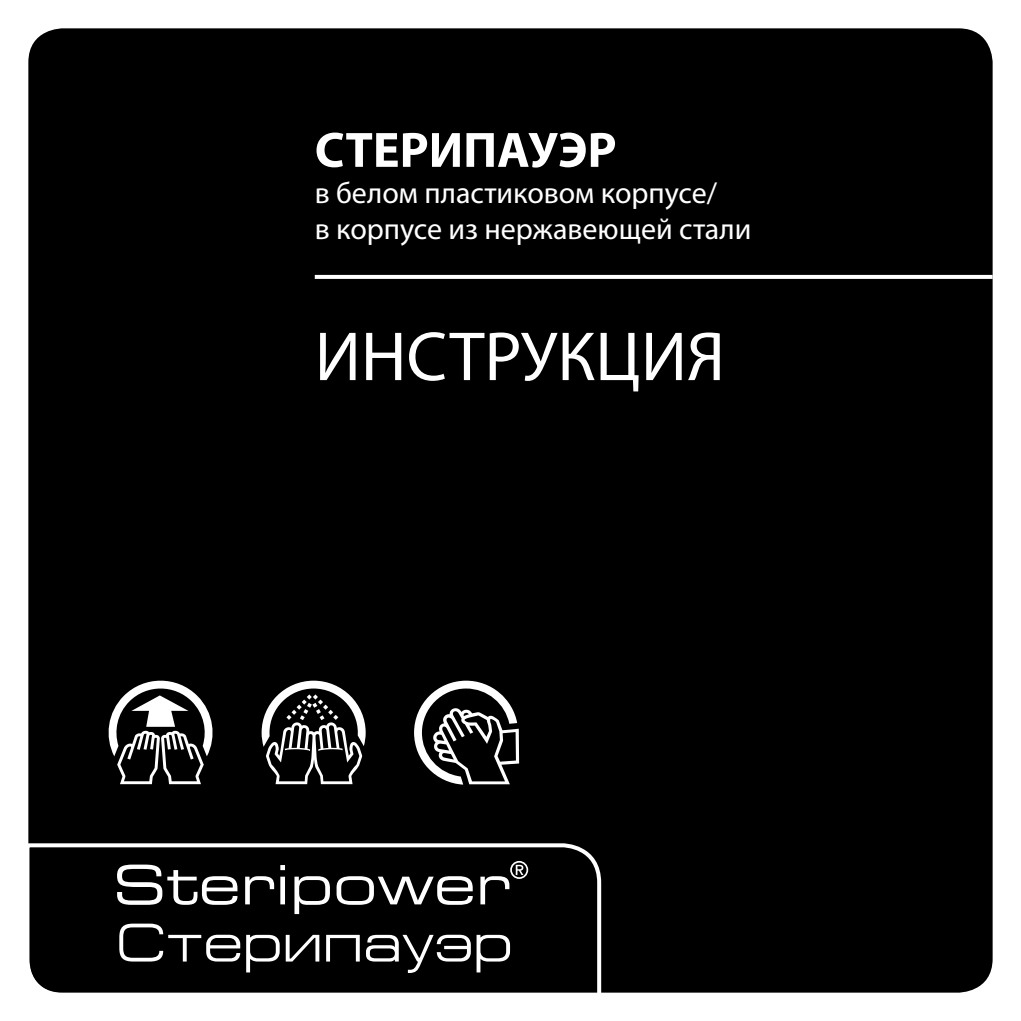
<style>
.page{position:relative;width:1021px;height:1021px;background:#fff}
.page>*{position:absolute;margin:0;border:0;box-sizing:border-box;transform-origin:0 0}
.t1{font:70px "Myriad Pro";color:#fff}
.t2{font:700 50px "Myriad Pro";color:#fff}
.t3{font:30px/36px "Myriad Pro";color:#fff}
</style>
<div class="page">
<div style="left:28px;top:28px;width:964px;height:964px;background:#000;border-radius:34px"></div>
<svg style="left:28px;top:841px;width:575px;height:152px"></svg>
<svg style="left:315px;top:275px;width:677px;height:4px;background:#f9f9f9"></svg>
<svg style="left:414px;top:680px;width:105px;height:104px"></svg>
<svg style="left:261px;top:680px;width:104px;height:104px"></svg>
<svg style="left:108px;top:680px;width:105px;height:104px"></svg>
<h2 class="t2" style="left:315px;top:117px;width:303px">СТЕРИПАУЭР</h2>
<p class="t3" style="left:315px;top:174px;width:438px">в белом пластиковом корпусе/<br>в корпусе из нержавеющей стали</p>
<h1 class="t1" style="left:315px;top:313px;width:412px">ИНСТРУКЦИЯ</h1>
</div>
